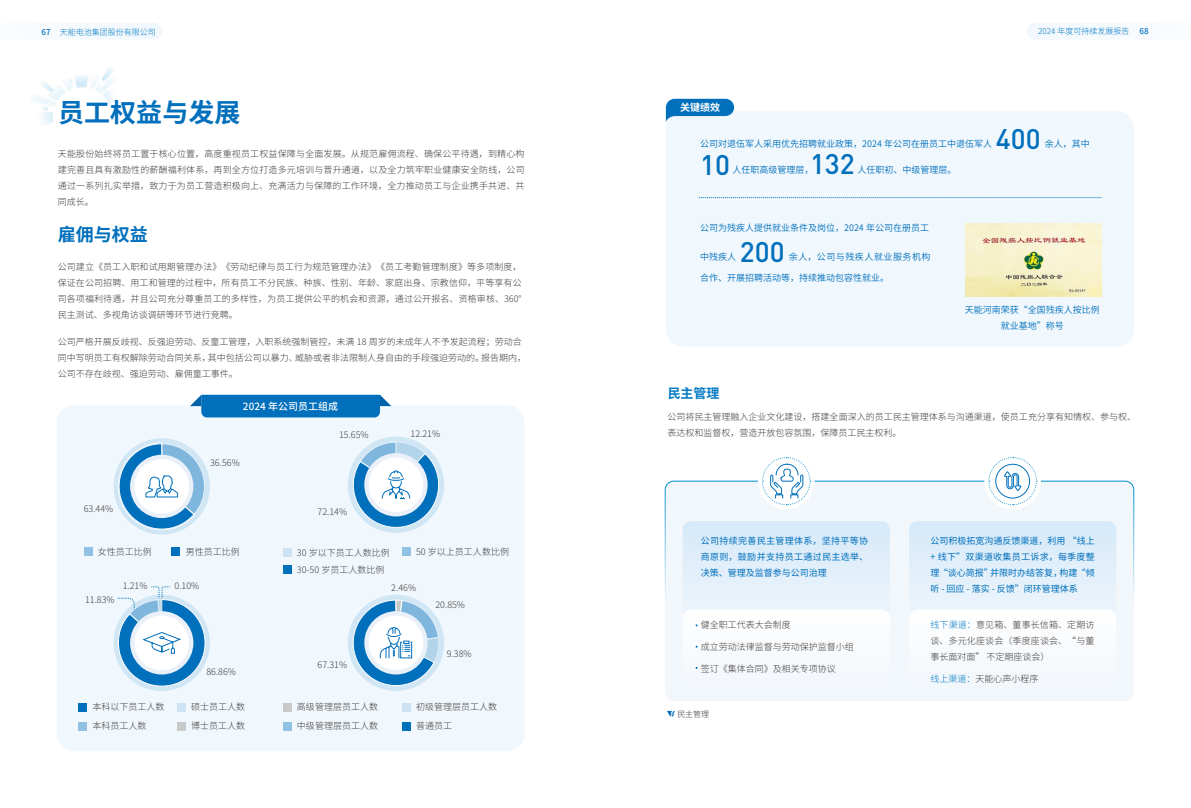
<style>
.page{position:relative;width:1191px;height:808px;background:#fff}
.page>*{position:absolute;margin:0;border:0;box-sizing:border-box;transform-origin:0 0}
.t1{font:500 28px "DIN";color:#006fbc}
.t2{font:700 26px "Source Han Sans CN";color:#006fbc}
.t3{font:700 18px "Source Han Sans CN";color:#006fbc}
.t4{font:700 13px "Source Han Sans CN";color:#0079c2}
.t5{font:500 10px "Source Han Sans CN";color:#fff}
.t6{font:700 10px "Source Han Sans CN";color:#fff}
.t7{font:300 9px/16px "Source Han Sans CN";color:#3e3a39}
.t8{font:9px/16px "Source Han Sans CN";color:#006fbc;text-align:center}
.t9{font:9px/16px "Source Han Sans CN";letter-spacing:.03em;color:#006fbc;text-align:justify}
.t10{font:9px "Source Han Sans CN";letter-spacing:.055em;color:#006fbc}
.t11{font:300 8px "Source Han Sans CN";color:#0079c2}
.t12{font:300 8px "Source Han Sans CN";color:#3e3a39}
.t13{font:500 8px "Source Han Sans CN";color:#006fbc}
.s1{font-weight:500;color:#006fbc}
.s2{color:#0079c2}
</style>
<div class="page">
<svg style="left:147px;top:23px;width:15px;height:16px"></svg>
<svg style="left:1027px;top:23px;width:55px;height:16px"></svg>
<div style="left:57px;top:405px;width:467px;height:346px;background:#f1f8fd;border-radius:17px"></div>
<div style="left:666px;top:111px;width:468px;height:236px;background:#f1f8fd;border-radius:17px"></div>
<img style="left:32px;top:23px;width:115px;height:102px">
<svg style="left:666px;top:99px;width:68px;height:23px"></svg>
<svg style="left:114px;top:438px;width:96px;height:97px"></svg>
<svg style="left:190px;top:395px;width:201px;height:22px;background:#147ac1"></svg>
<div style="left:348px;top:437px;width:96px;height:96px;background:#d1e6f4;border-radius:50%"></div>
<div style="left:348px;top:595px;width:96px;height:96px;background:#d1e6f4;border-radius:50%"></div>
<div style="left:78px;top:703px;width:9px;height:8px;background:#006fbc"></div>
<div style="left:78px;top:722px;width:9px;height:8px;background:#91c1e3"></div>
<div style="left:177px;top:703px;width:8px;height:8px;background:#cde3f3"></div>
<div style="left:177px;top:722px;width:8px;height:8px;background:#c8c9c9"></div>
<div style="left:283px;top:703px;width:8px;height:8px;background:#c8c9c9"></div>
<div style="left:283px;top:722px;width:8px;height:8px;background:#91c1e3"></div>
<div style="left:402px;top:703px;width:8px;height:8px;background:#cde3f3"></div>
<div style="left:402px;top:722px;width:8px;height:8px;background:#006fbc"></div>
<div style="left:283px;top:548px;width:8px;height:9px;background:#cde3f3"></div>
<div style="left:283px;top:565px;width:8px;height:9px;background:#006fbc"></div>
<div style="left:402px;top:547px;width:8px;height:9px;background:#91c1e3"></div>
<div style="left:84px;top:547px;width:8px;height:9px;background:#91c1e3"></div>
<div style="left:172px;top:547px;width:8px;height:9px;background:#006fbc"></div>
<div style="left:114px;top:595px;width:96px;height:96px;background:#d1e6f4;border-radius:50%"></div>
<svg style="left:113px;top:443px;width:92px;height:92px"></svg>
<svg style="left:117px;top:587px;width:88px;height:100px"></svg>
<svg style="left:349px;top:442px;width:94px;height:90px"></svg>
<svg style="left:348px;top:600px;width:91px;height:91px"></svg>
<img style="left:965px;top:223px;width:136px;height:73px">
<svg style="left:699px;top:197px;width:402px;height:1px"></svg>
<svg style="left:667px;top:711px;width:8px;height:5px"></svg>
<div style="left:665px;top:481px;width:468px;height:220px;background:#f2f7fc;border-radius:9px"></div>
<div style="left:682px;top:521px;width:208px;height:103px;background:#e1effa;border-radius:9px"></div>
<div style="left:682px;top:609px;width:208px;height:75px;background:#f8fbfd;border-radius:9px"></div>
<div style="left:909px;top:521px;width:207px;height:103px;background:#e1effa;border-radius:9px"></div>
<div style="left:909px;top:609px;width:207px;height:75px;background:#f8fbfd;border-radius:9px"></div>
<div style="left:758px;top:453px;width:56px;height:56px;background:#fff;border-radius:50%"></div>
<div style="left:984px;top:453px;width:57px;height:56px;background:#fff;border-radius:50%"></div>
<svg style="left:762px;top:457px;width:49px;height:49px"></svg>
<svg style="left:988px;top:457px;width:49px;height:49px"></svg>
<p class="t11" style="left:41px;top:27px;width:116px"><span class="s1">67</span> 天能电池集团股份有限公司</p>
<p class="t11" style="left:1038px;top:27px;width:93px">2024 年度可持续发展报告</p>
<p class="t13" style="left:1139px;top:27px;width:11px">68</p>
<h2 class="t2" style="left:58px;top:98px;width:184px">员工权益与发展</h2>
<p class="t7" style="left:58px;top:145px;width:468px;text-align:justify">天能股份始终将员工置于核心位置，高度重视员工权益保障与全面发展。从规范雇佣流程、确保公平待遇，到精心构建完善且具有激励性的薪酬福利体系，再到全方位打造多元培训与晋升通道，以及全力筑牢职业健康安全防线，公司通过一系列扎实举措，致力于为员工营造积极向上、充满活力与保障的工作环境，全力推动员工与企业携手共进、共同成长。</p>
<h3 class="t3" style="left:58px;top:224px;width:92px">雇佣与权益</h3>
<p class="t7" style="left:58px;top:259px;width:465px;text-align:justify">公司建立《员工入职和试用期管理办法》《劳动纪律与员工行为规范管理办法》《员工考勤管理制度》等多项制度，保证在公司招聘、用工和管理的过程中，所有员工不分民族、种族、性别、年龄、家庭出身、宗教信仰，平等享有公司各项福利待遇，并且公司充分尊重员工的多样性，为员工提供公平的机会和资源，通过公开报名、资格审核、360°民主测试、多视角访谈调研等环节进行竞聘。</p>
<p class="t7" style="left:58px;top:334px;width:470px">公司严格开展反歧视、反强迫劳动、反童工管理，入职系统强制管控，未满 18 周岁的未成年人不予发起流程；劳动合同中写明员工有权解除劳动合同关系，其中包括公司以暴力、威胁或者非法限制人身自由的手段强迫劳动的。报告期内，公司不存在歧视、强迫劳动、雇佣童工事件。</p>
<p class="t5" style="left:243px;top:401px;width:97px">2024 年公司员工组成</p>
<p class="t7" style="left:84px;top:501px;width:31px">63.44%</p>
<p class="t7" style="left:210px;top:454px;width:31px">36.56%</p>
<p class="t7" style="left:339px;top:427px;width:31px">15.65%</p>
<p class="t7" style="left:410px;top:426px;width:31px">12.21%</p>
<p class="t7" style="left:317px;top:504px;width:31px">72.14%</p>
<p class="t7" style="left:98px;top:544px;width:55px">女性员工比例</p>
<p class="t7" style="left:186px;top:544px;width:55px">男性员工比例</p>
<p class="t7" style="left:416px;top:544px;width:94px">50 岁以上员工人数比例</p>
<p class="t7" style="left:297px;top:544px;width:94px;line-height:17.3px">30 岁以下员工人数比例<br>30-50 岁员工人数比例</p>
<p class="t7" style="left:85px;top:592px;width:31px">11.83%</p>
<p class="t7" style="left:123px;top:578px;width:26px">1.21%</p>
<p class="t7" style="left:175px;top:578px;width:26px">0.10%</p>
<p class="t7" style="left:206px;top:664px;width:31px">86.86%</p>
<p class="t7" style="left:317px;top:657px;width:31px">67.31%</p>
<p class="t7" style="left:391px;top:580px;width:26px">2.46%</p>
<p class="t7" style="left:435px;top:597px;width:31px">20.85%</p>
<p class="t7" style="left:447px;top:646px;width:26px">9.38%</p>
<p class="t7" style="left:92px;top:698px;width:73px;line-height:19px">本科以下员工人数本科员工人数</p>
<p class="t7" style="left:191px;top:698px;width:55px;line-height:19px">硕士员工人数博士员工人数</p>
<p class="t7" style="left:297px;top:698px;width:82px;line-height:19px">高级管理层员工人数中级管理层员工人数</p>
<p class="t7" style="left:416px;top:698px;width:82px;line-height:19px">初级管理层员工人数普通员工</p>
<p class="t6" style="left:680px;top:101px;width:41px">关键绩效</p>
<h1 class="t1" style="left:995px;top:121px;width:46px">400</h1>
<p class="t8" style="left:700px;top:136px;width:294px">公司对退伍军人采用优先招聘就业政策，2024 年公司在册员工中退伍军人</p>
<p class="t8" style="left:1044px;top:136px;width:46px">余人，其中</p>
<p class="t8" style="left:732px;top:162px;width:82px">人任职高级管理层，</p>
<p class="t8" style="left:857px;top:162px;width:100px">人任职初、中级管理层。</p>
<h1 class="t1" style="left:700px;top:147px;width:31px">10</h1>
<h1 class="t1" style="left:810px;top:146px;width:46px">132</h1>
<p class="t8" style="left:700px;top:220px;width:230px">公司为残疾人提供就业条件及岗位，2024 年公司在册员工</p>
<p class="t8" style="left:700px;top:248px;width:37px">中残疾人</p>
<h1 class="t1" style="left:740px;top:234px;width:46px">200</h1>
<p class="t10" style="left:789px;top:251px;width:143px">余人，公司与残疾人就业服务机构</p>
<p class="t8" style="left:700px;top:269px;width:190px">合作、开展招聘活动等，持续推动包容性就业。</p>
<h3 class="t4" style="left:667px;top:386px;width:53px">民主管理</h3>
<p class="t8" style="left:964px;top:302px;width:137px">天能河南荣获“全国残疾人按比例就业基地”称号</p>
<p class="t7" style="left:667px;top:409px;width:470px">公司将民主管理融入企业文化建设，搭建全面深入的员工民主管理体系与沟通渠道，使员工充分享有知情权、参与权、表达权和监督权，营造开放包容氛围，保障员工民主权利。</p>
<p class="t9" style="left:701px;top:533px;width:169px">公司持续完善民主管理体系，坚持平等协商原则，鼓励并支持员工通过民主选举、决策、管理及监督参与公司治理</p>
<p class="t7" style="left:701px;top:617px;width:91px">健全职工代表大会制度</p>
<p class="t7" style="left:701px;top:639px;width:154px">成立劳动法律监督与劳动保护监督小组</p>
<p class="t7" style="left:701px;top:660px;width:136px">签订《集体合同》及相关专项协议</p>
<p class="t12" style="left:677px;top:709px;width:33px">民主管理</p>
<p class="t9" style="left:930px;top:533px;width:166px">公司积极拓宽沟通反馈渠道，利用 “线上+ 线下”双渠道收集员工诉求，每季度整理 “谈心简报”并限时办结答复，构建 “倾听 - 回应 - 落实 - 反馈”闭环管理体系</p>
<p class="t7" style="left:930px;top:617px;width:166px;text-align:justify"><span class="s2">线下渠道：</span>意见箱、董事长信箱、定期访谈、多元化座谈会（季度座谈会、“与董事长面对面” 不定期座谈会）</p>
<p class="t7" style="left:930px;top:671px;width:109px"><span class="s2">线上渠道：</span>天能心声小程序</p>
</div>
